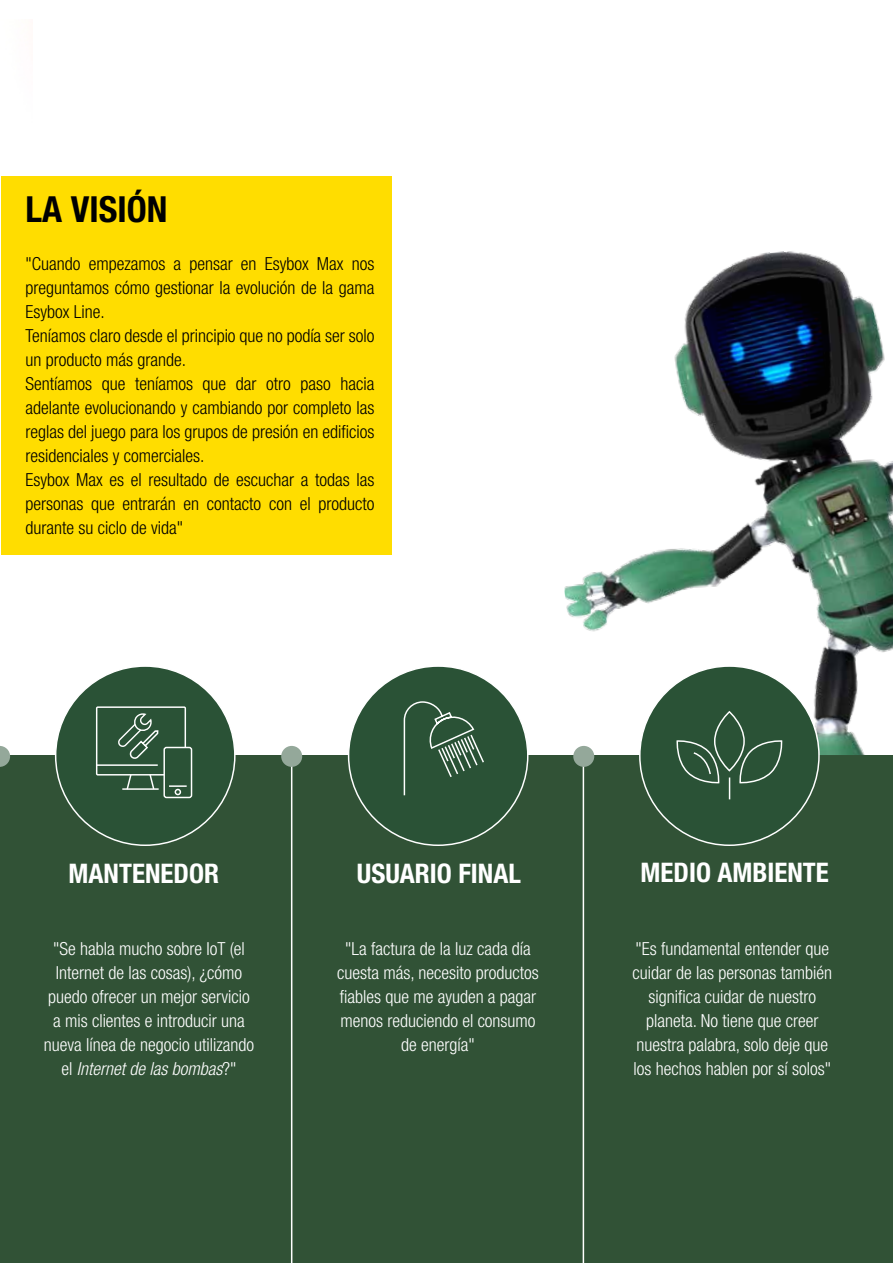
<style>
.page{position:relative;width:893px;height:1263px;background:#fff}
.page>*{position:absolute;margin:0;border:0;box-sizing:border-box;transform-origin:0 0}
.t1{font:700 condensed 36px "Helvetica Neue LT Std";color:#000}
.t2{font:700 condensed 27px "Helvetica Neue LT Std";color:#fff}
.t3{font:300 condensed 18px/24px "Helvetica Neue LT Std";color:#000}
.t4{font:300 condensed 18px/24px "Helvetica Neue LT Std";color:#fff;text-align:center}
.s1{font-style:italic}
</style>
<div class="page">
<div style="left:0;top:755px;width:893px;height:508px;background:#315236"></div>
<hr style="left:291px;top:755px;width:1px;height:508px;background:#fff">
<hr style="left:583px;top:755px;width:1px;height:508px;background:#fff">
<div style="left:1px;top:176px;width:390px;height:379px;background:#fd0"></div>
<div style="left:56px;top:666px;width:179px;height:179px;background:#2a5236;border-radius:50%"></div>
<div style="left:96px;top:706px;width:90px;height:69px;border:1px solid #fff"></div>
<hr style="left:97px;top:764px;width:61px;height:2px;background:#fff">
<hr style="left:122px;top:788px;width:37px;height:2px;background:#fff">
<svg style="left:125px;top:773px;width:8px;height:17px"></svg>
<svg style="left:148px;top:773px;width:7px;height:17px"></svg>
<div style="left:164px;top:747px;width:28px;height:50px;background:#2a5236;border-radius:2px"></div>
<div style="left:163px;top:747px;width:29px;height:51px;border:1px solid #fff;border-radius:2px"></div>
<svg style="left:169px;top:785px;width:18px;height:10px"></svg>
<svg style="left:118px;top:713px;width:41px;height:46px"></svg>
<div style="left:349px;top:666px;width:179px;height:179px;background:#2a5236;border-radius:50%"></div>
<svg style="left:403px;top:702px;width:81px;height:94px"></svg>
<div style="left:281px;top:746px;width:21px;height:21px;background:#94a89a;border-radius:50%"></div>
<div style="left:573px;top:746px;width:21px;height:21px;background:#94a89a;border-radius:50%"></div>
<svg style="left:0;top:746px;width:10px;height:21px"></svg>
<img style="left:564px;top:251px;width:329px;height:504px">
<div style="left:640px;top:666px;width:179px;height:179px;background:#2a5236;border-radius:50%"></div>
<svg style="left:715px;top:712px;width:29px;height:59px"></svg>
<div style="left:714px;top:711px;width:31px;height:60px;border:1px solid #fff;border-radius:50%"></div>
<svg style="left:737px;top:740px;width:46px;height:44px"></svg>
<svg style="left:729px;top:777px;width:1px;height:22px"></svg>
<svg style="left:676px;top:738px;width:44px;height:46px"></svg>
<h1 class="t1" style="left:26px;top:187px;width:143px">LA VISIÓN</h1>
<p class="t3" style="left:26px;top:252px;width:350px">"Cuando empezamos a pensar en Esybox Max nos preguntamos cómo gestionar la evolución de la gama Esybox Line.<br>Teníamos claro desde el principio que no podía ser solo un producto más grande.<br>Sentíamos que teníamos que dar otro paso hacia adelante evolucionando y cambiando por completo las reglas del juego para los grupos de presión en edificios residenciales y comerciales.<br>Esybox Max es el resultado de escuchar a todas las personas que entrarán en contacto con el producto durante su ciclo de vida"</p>
<h2 class="t2" style="left:69px;top:857px;width:152px">MANTENEDOR</h2>
<h2 class="t2" style="left:357px;top:857px;width:166px">USUARIO FINAL</h2>
<h2 class="t2" style="left:641px;top:856px;width:190px">MEDIO AMBIENTE</h2>
<p class="t4" style="left:44px;top:936px;width:212px">"Se habla mucho sobre IoT (el<br>Internet de las cosas), ¿cómo puedo ofrecer un mejor servicio a mis clientes e introducir una nueva línea de negocio utilizando el <span class="s1">Internet de las bombas</span>?"</p>
<p class="t4" style="left:337px;top:936px;width:203px">"La factura de la luz cada día cuesta más, necesito productos fiables que me ayuden a pagar menos reduciendo el consumo de energía"</p>
<p class="t4" style="left:632px;top:936px;width:201px">"Es fundamental entender que cuidar de las personas también significa cuidar de nuestro planeta. No tiene que creer nuestra palabra, solo deje que los hechos hablen por sí solos"</p>
</div>
